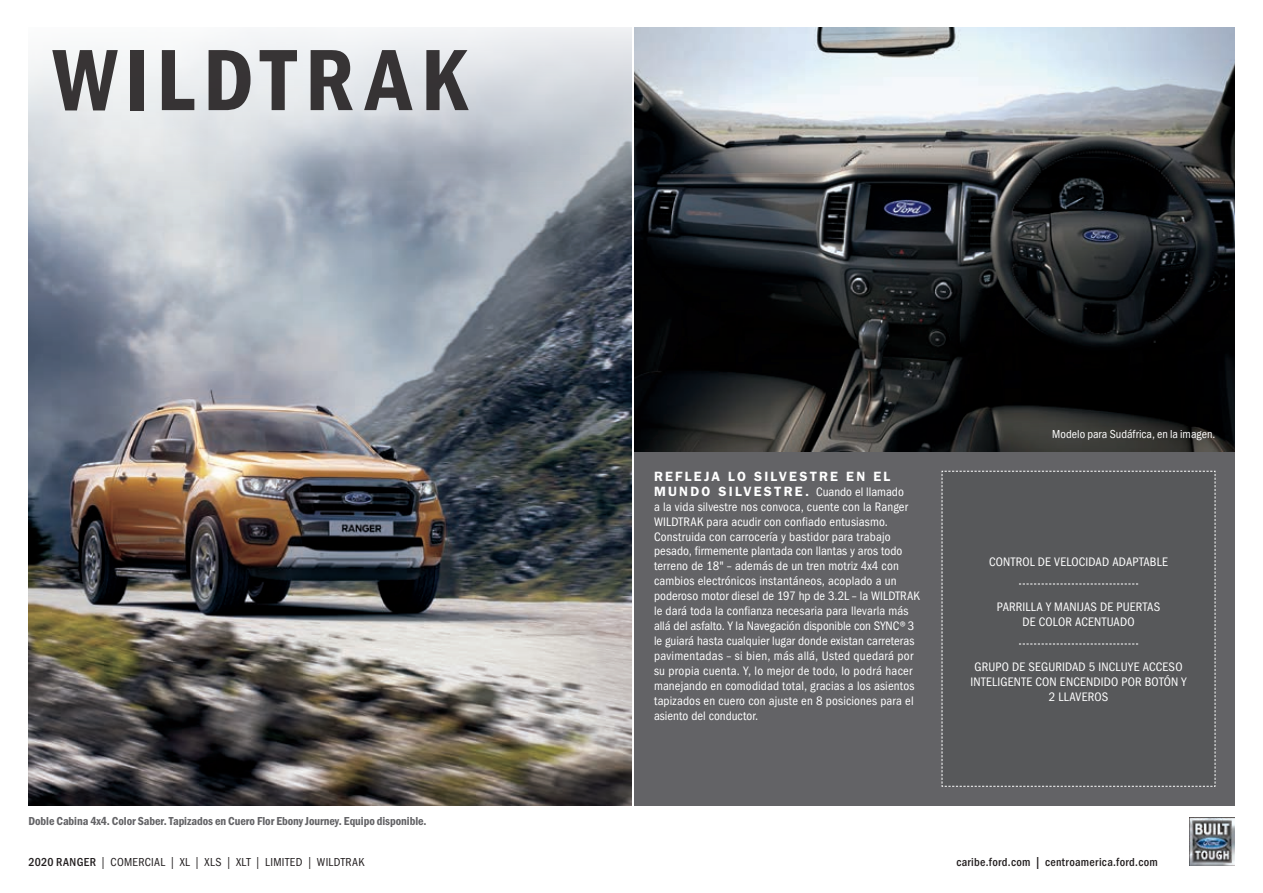
<style>
.page{position:relative;width:1263px;height:893px;background:#fff}
.page>*{position:absolute;margin:0;border:0;box-sizing:border-box;transform-origin:0 0}
.t1{font:90px "ITC Franklin Gothic Std Dm Cd";letter-spacing:.095em;color:#231f20}
.t2{font:600 13.5px/15px "ITC Franklin Gothic Std";letter-spacing:.165em;color:#fff}
.t3{font:condensed 12.75px/15px "ITC Franklin Gothic Std";letter-spacing:.01em;color:#fff;text-align:center}
.t4{font:12px "ITC Franklin Gothic Std Dm Cd";letter-spacing:-.005em;color:#636366}
.t5{font:condensed 12px "ITC Franklin Gothic Std";letter-spacing:.03em;color:#231f20}
.t6{font:500 condensed 12px "ITC Franklin Gothic Std";letter-spacing:.03em;color:#231f20}
.t7{font:condensed 12px "ITC Franklin Gothic Std";letter-spacing:.005em;color:#fff}
.s1{font-weight:400;font-stretch:condensed;font-size:12.75px}
.s2{font-weight:500}
</style>
<div class="page">
<img style="left:1189px;top:818px;width:45px;height:48px">
<img style="left:28px;top:224px;width:603px;height:582px">
<div style="left:634px;top:452px;width:600px;height:354px;background:#636366"></div>
<img style="left:634px;top:27px;width:600px;height:305px">
<svg style="left:28px;top:27px;width:603px;height:197px;background:#cdd2d8"></svg>
<svg style="left:634px;top:332px;width:600px;height:120px;background:#171817"></svg>
<div style="left:941px;top:470px;width:275px;height:317px;background:#57585a"></div>
<h1 class="t1" style="left:53px;top:29px;width:417px">WILDTRAK</h1>
<p class="t4" style="left:28px;top:814px;width:400px">Doble Cabina 4x4. Color Saber. Tapizados en Cuero Flor Ebony Journey. Equipo disponible.</p>
<p class="t2" style="left:654px;top:468px;width:251px">REFLEJA LO SILVESTRE EN EL<br>MUNDO SILVESTRE. <span class="s1">Cuando el llamado</span></p>
<p class="t3" style="left:654px;top:499px;width:267px;text-align:left">a la vida silvestre nos convoca, cuente con la Ranger WILDTRAK para acudir con confiado entusiasmo.<br>Construida con carrocería y bastidor para trabajo pesado, firmemente plantada con llantas y aros todo terreno de 18" – además de un tren motriz 4x4 con cambios electrónicos instantáneos, acoplado a un poderoso motor diesel de 197 hp de 3.2L – la WILDTRAK le dará toda la confianza necesaria para llevarla más allá del asfalto. Y la Navegación disponible con SYNC® 3 le guiará hasta cualquier lugar donde existan carreteras pavimentadas – si bien, más allá, Usted quedará por su propia cuenta. Y, lo mejor de todo, lo podrá hacer manejando en comodidad total, gracias a los asientos tapizados en cuero con ajuste en 8 posiciones para el asiento del conductor.</p>
<p class="t7" style="left:1052px;top:427px;width:165px">Modelo para Sudáfrica, en la imagen.</p>
<p class="t3" style="left:989px;top:554px;width:180px">CONTROL DE VELOCIDAD ADAPTABLE</p>
<p class="t3" style="left:997px;top:599px;width:165px">PARRILLA Y MANIJAS DE PUERTAS<br>DE COLOR ACENTUADO</p>
<p class="t3" style="left:970px;top:659px;width:217px">GRUPO DE SEGURIDAD 5 INCLUYE ACCESO<br>INTELIGENTE CON ENCENDIDO POR BOTÓN Y<br>2 LLAVEROS</p>
<p class="t5" style="left:28px;top:855px;width:337px"><span class="s2">2020 RANGER</span> | COMERCIAL | XL | XLS | XLT | LIMITED | WILDTRAK</p>
<p class="t6" style="left:956px;top:855px;width:203px">caribe.ford.com | centroamerica.ford.com</p>
</div>
